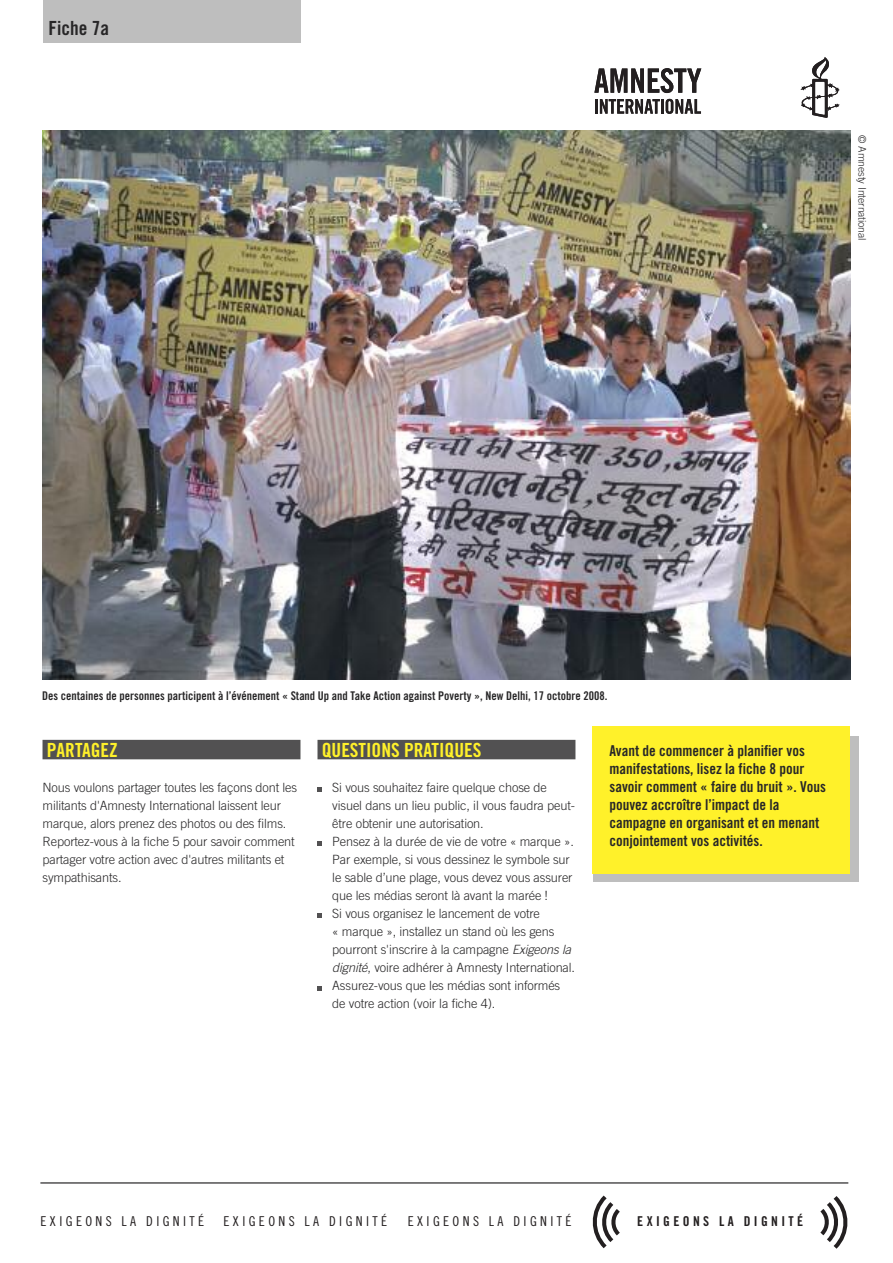
<style>
.page{position:relative;width:893px;height:1263px;background:#fff}
.page>*{position:absolute;margin:0;border:0;box-sizing:border-box;transform-origin:0 0}
.t1{font:19.5px "Amnesty Trade Gothic Bd Cn 20";color:#fff12a}
.t2{font:19.5px "Amnesty Trade Gothic Bd Cn 20";color:#272627}
.t3{font:15px/18px "Amnesty Trade Gothic Bd Cn 20";color:#272627}
.t4{font:13.65px "Amnesty Trade Gothic Cn 18";letter-spacing:.25em;color:#231f20}
.t5{font:13.65px "Amnesty Trade Gothic Bd Cn 20";letter-spacing:.25em;color:#231f20}
.t6{font:300 12.75px/18px "Amnesty Trade Gothic";letter-spacing:-.01em;color:#272627}
.t7{font:12px "Amnesty Trade Gothic Bd Cn 20";color:#272627}
.t8{font:300 10.5px "Amnesty Trade Gothic";letter-spacing:-.01em;color:#272627}
.s1{font-family:"Amnesty Trade Gothic Cn 18"}
.s2{font-style:italic}
</style>
<div class="page">
<div style="left:593px;top:736px;width:265px;height:145px;background:#bebebe"></div>
<div style="left:592px;top:726px;width:258px;height:147px;background:#fff12a"></div>
<div style="left:43px;top:0;width:257px;height:43px;background:#bebebe"></div>
<svg style="left:595px;top:99px;width:106px;height:15px"></svg>
<svg style="left:594px;top:68px;width:107px;height:25px"></svg>
<svg style="left:801px;top:57px;width:38px;height:61px"></svg>
<div style="left:43px;top:740px;width:257px;height:19px;background:#525152"></div>
<div style="left:317px;top:740px;width:258px;height:19px;background:#525152"></div>
<svg style="left:317px;top:986px;width:5px;height:4px"></svg>
<svg style="left:317px;top:914px;width:5px;height:4px"></svg>
<svg style="left:317px;top:842px;width:5px;height:4px"></svg>
<svg style="left:317px;top:788px;width:5px;height:4px"></svg>
<img style="left:43px;top:131px;width:807px;height:548px">
<hr style="left:40px;top:1182px;width:808px;height:2px;background:#525152">
<svg style="left:592px;top:1195px;width:28px;height:54px"></svg>
<svg style="left:820px;top:1196px;width:28px;height:53px"></svg>
<h1 class="t2" style="left:49px;top:17px;width:62px"><span class="s1">S</span>F<span class="s1">h</span>ic<span class="s1">e</span>h<span class="s1">e</span>e<span class="s1">t 1</span>7a</h1>
<p class="t8" style="left:868px;top:135px;width:107px;rotate:90deg">© Amnesty International</p>
<p class="t7" style="left:42px;top:688px;width:567px">Des centaines de personnes participent à l’événement « Stand Up and Take Action against Poverty », New Delhi, 17 octobre 2008.</p>
<h1 class="t1" style="left:47px;top:738px;width:73px">PARTAGEZ</h1>
<p class="t6" style="left:43px;top:778px;width:256px">Nous voulons partager toutes les façons dont les militants d'Amnesty International laissent leur marque, alors prenez des photos ou des films.<br>Reportez-vous à la fiche 5 pour savoir comment partager votre action avec d'autres militants et sympathisants.</p>
<h1 class="t1" style="left:322px;top:738px;width:161px">QUESTIONS PRATIQUES</h1>
<p class="t6" style="left:332px;top:778px;width:244px">Si vous souhaitez faire quelque chose de visuel dans un lieu public, il vous faudra peut&shy;être obtenir une autorisation.<br>Pensez à la durée de vie de votre « marque ».<br>Par exemple, si vous dessinez le symbole sur le sable d’une plage, vous devez vous assurer que les médias seront là avant la marée !<br>Si vous organisez le lancement de votre<br>« marque », installez un stand où les gens pourront s'inscrire à la campagne <span class="s2">Exigeons la dignité</span>, voire adhérer à Amnesty International.<br>Assurez-vous que les médias sont informés de votre action (voir la fiche 4).</p>
<p class="t3" style="left:609px;top:742px;width:218px">Avant de commencer à planifier vos manifestations, lisez la fiche 8 pour savoir comment « faire du bruit ». Vous pouvez accroître l’impact de la campagne en organisant et en menant conjointement vos activités.</p>
<p class="t4" style="left:41px;top:1213px;width:165px">EXIGEONS LA DIGNITÉ</p>
<p class="t4" style="left:223px;top:1213px;width:165px">EXIGEONS LA DIGNITÉ</p>
<p class="t4" style="left:408px;top:1213px;width:165px">EXIGEONS LA DIGNITÉ</p>
<p class="t5" style="left:637px;top:1213px;width:168px">EXIGEONS LA DIGNITÉ</p>
</div>
